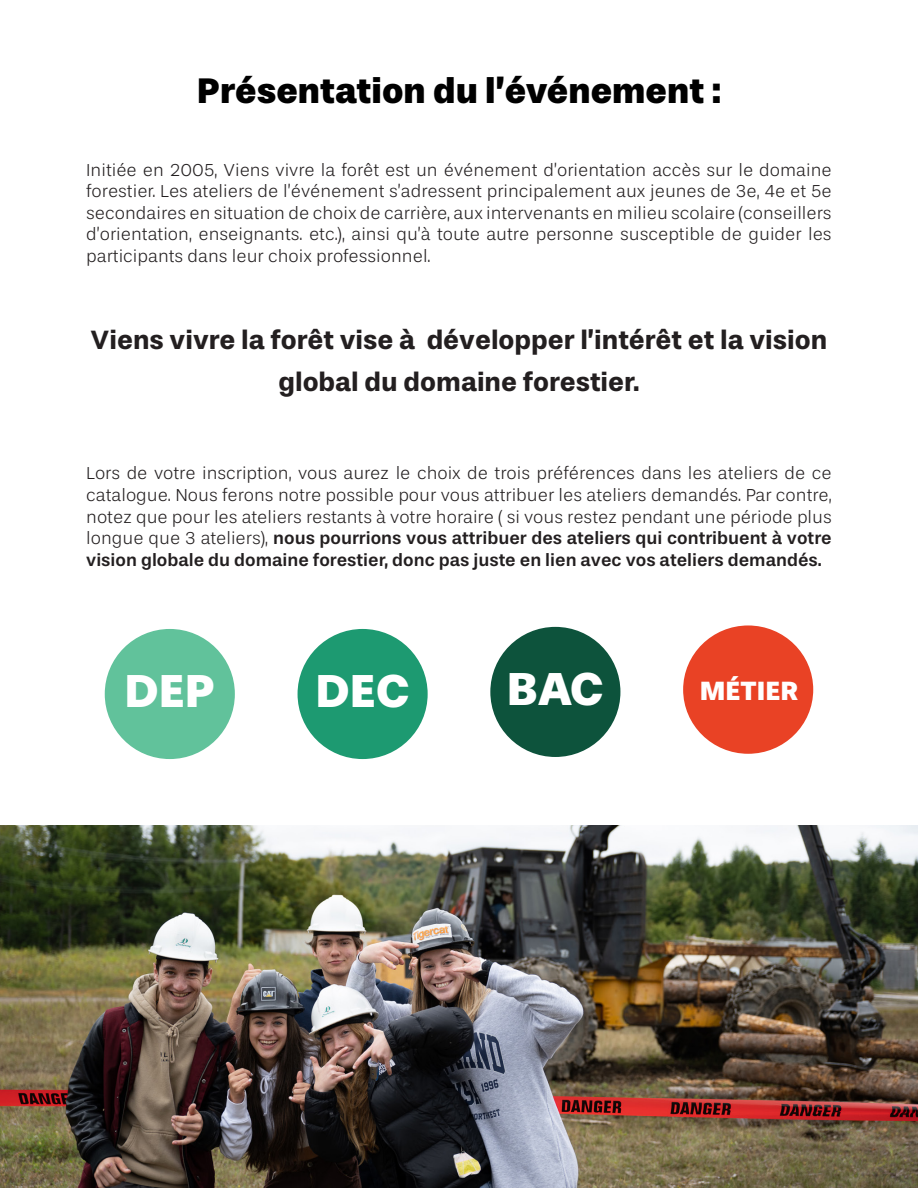
<style>
.page{position:relative;width:918px;height:1188px;background:#fff}
.page>*{position:absolute;margin:0;border:0;box-sizing:border-box;transform-origin:0 0}
.t1{font:900 46.8px "Stevie Sans";color:#fff}
.t2{font:900 36px "Stevie Sans";color:#000}
.Style_paragraphe_atelier{font:700 27px/42px "Stevie Sans";color:#231f20;text-align:center}
.t3{font:900 26.7px "Stevie Sans";color:#fff}
.Style_paragraphe_atelier-2{font:300 18px/21.6px "Stevie Sans";color:#231f20;text-align:justify}
.s1{font-weight:500}
</style>
<div class="page">
<img style="left:0;top:825px;width:918px;height:363px">
<div style="left:105px;top:629px;width:130px;height:130px;background:#61c29b;border-radius:50%"></div>
<div style="left:298px;top:629px;width:130px;height:130px;background:#1d9a71;border-radius:50%"></div>
<div style="left:490px;top:627px;width:130px;height:130px;background:#0d533c;border-radius:50%"></div>
<div style="left:683px;top:625px;width:130px;height:129px;background:#e94225;border-radius:50%"></div>
<p class="t2" style="left:197px;top:68px;width:526px">Présentation du l’événement :</p>
<p class="Style_paragraphe_atelier-2" style="left:86px;top:159px;width:747px">Initiée en 2005, Viens vivre la forêt est un événement d’orientation accès sur le domaine forestier. Les ateliers de l’événement s’adressent principalement aux jeunes de 3e, 4e et 5e secondaires en situation de choix de carrière, aux intervenants en milieu scolaire (conseillers d’orientation, enseignants. etc.), ainsi qu’à toute autre personne susceptible de guider les participants dans leur choix professionnel.</p>
<p class="Style_paragraphe_atelier" style="left:91px;top:319px;width:738px">Viens vivre la forêt vise à développer l’intérêt et la vision global du domaine forestier.</p>
<p class="Style_paragraphe_atelier-2" style="left:86px;top:463px;width:747px">Lors de votre inscription, vous aurez le choix de trois préférences dans les ateliers de ce catalogue. Nous ferons notre possible pour vous attribuer les ateliers demandés. Par contre, notez que pour les ateliers restants à votre horaire ( si vous restez pendant une période plus longue que 3 ateliers), <span class="s1">nous pourrions vous attribuer des ateliers qui contribuent à votre vision globale du domaine forestier, donc pas juste en lien avec vos ateliers demandés.</span></p>
<h1 class="t1" style="left:124px;top:663px;width:92px">DEP</h1>
<h1 class="t1" style="left:316px;top:663px;width:96px">DEC</h1>
<h1 class="t1" style="left:507px;top:661px;width:99px">BAC</h1>
<h3 class="t3" style="left:700px;top:675px;width:100px">MÉTIER</h3>
</div>
